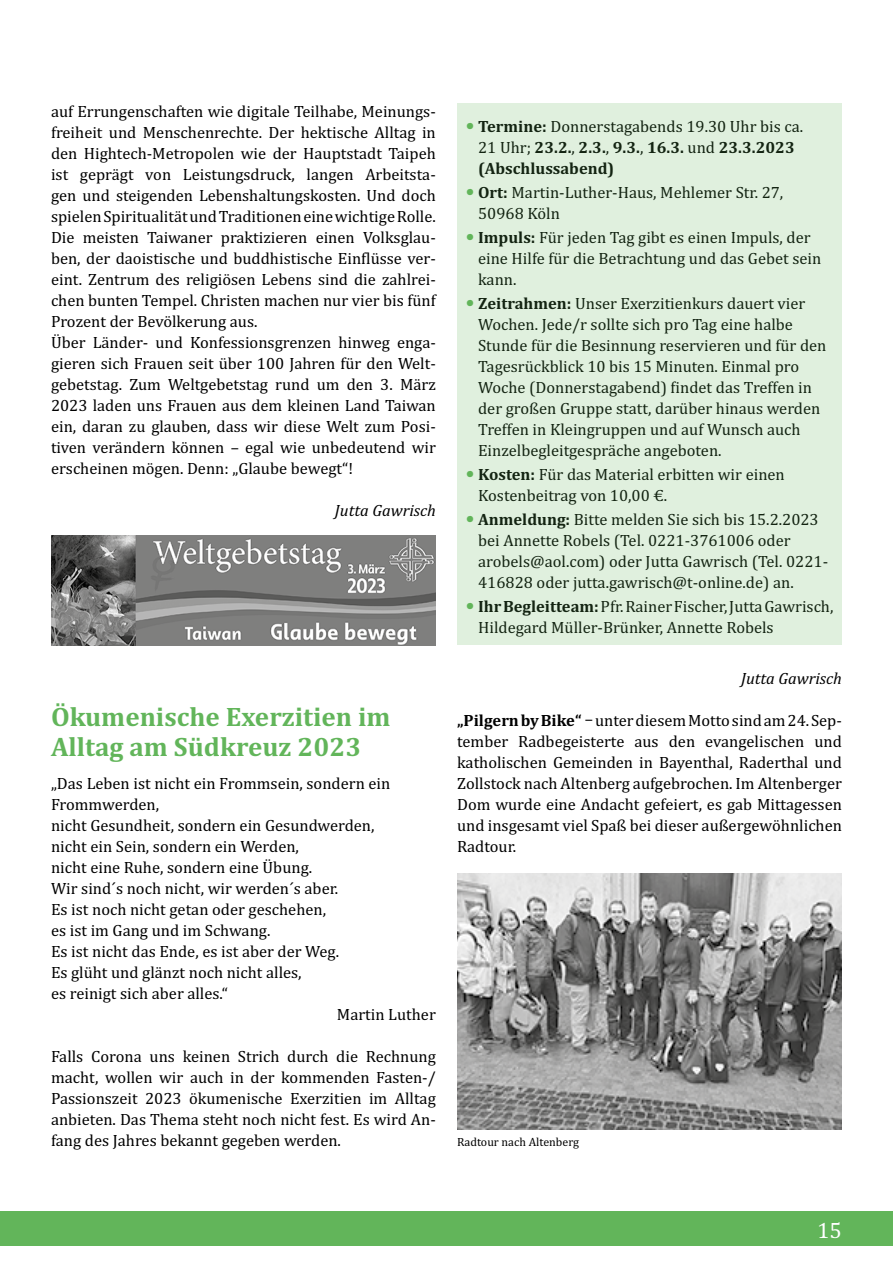
<style>
.page{position:relative;width:893px;height:1263px;background:#fff}
.page>*{position:absolute;margin:0;border:0;box-sizing:border-box;transform-origin:0 0}
.t1{font:700 27px/30px "Cambria";color:#62b55a}
.t2{font:22.5px "Cambria";color:#fff}
.t3{font:16.5px/21px "Cambria";color:#000}
.t4{font:700 16.5px/21px "Cambria";color:#000}
.t5{font:italic 16.5px "Cambria";color:#000}
.t6{font:12px "Cambria";color:#000}
.s1{font-weight:400;font-size:21px;color:#62b55a}
.s2{font-weight:400}
.s3{font-size:21px;color:#62b55a}
.s4{font-weight:700}
</style>
<div class="page">
<div style="left:0;top:1212px;width:893px;height:34px;background:#62b55a"></div>
<img style="left:51px;top:535px;width:385px;height:110px">
<img style="left:457px;top:873px;width:385px;height:257px">
<div style="left:457px;top:103px;width:385px;height:542px;background:#e0f0de"></div>
<p class="t3" style="left:51px;top:101px;width:386px">auf Errungenschaften wie digitale Teilhabe, Meinungs&shy;freiheit und Menschenrechte. Der hektische Alltag in den Hightech-Metropolen wie der Hauptstadt Taipeh ist geprägt von Leistungsdruck, langen Arbeitsta&shy;gen und steigenden Lebenshaltungskosten. Und doch spielen Spiritualität und Traditionen eine wichtige Rolle.<br>Die meisten Taiwaner praktizieren einen Volksglau&shy;ben, der daoistische und buddhistische Einflüsse ver&shy;eint. Zentrum des religiösen Lebens sind die zahlrei&shy;chen bunten Tempel. Christen machen nur vier bis fünf Prozent der Bevölkerung aus.<br>Über Länder- und Konfessionsgrenzen hinweg enga&shy;gieren sich Frauen seit über 100 Jahren für den Welt&shy;gebetstag. Zum Weltgebetstag rund um den 3. März 2023 laden uns Frauen aus dem kleinen Land Taiwan ein, daran zu glauben, dass wir diese Welt zum Posi&shy;tiven verändern können – egal wie unbedeutend wir erscheinen mögen. Denn: „Glaube bewegt“!</p>
<p class="t5" style="left:335px;top:499px;width:102px">Jutta Gawrisch</p>
<h1 class="t1" style="left:51px;top:701px;width:341px">Ökumenische Exerzitien im<br>Alltag am Südkreuz 2023</h1>
<p class="t3" style="left:51px;top:773px;width:341px">„Das Leben ist nicht ein Frommsein, sondern ein</p>
<p class="t3" style="left:51px;top:794px;width:110px">Frommwerden,</p>
<p class="t3" style="left:51px;top:815px;width:325px">nicht Gesundheit, sondern ein Gesundwerden,</p>
<p class="t3" style="left:51px;top:836px;width:249px">nicht ein Sein, sondern ein Werden,</p>
<p class="t3" style="left:51px;top:857px;width:263px">nicht eine Ruhe, sondern eine Übung.</p>
<p class="t3" style="left:51px;top:878px;width:289px">Wir sind´s noch nicht, wir werden´s aber.</p>
<p class="t3" style="left:51px;top:899px;width:277px">Es ist noch nicht getan oder geschehen,</p>
<p class="t3" style="left:51px;top:920px;width:221px">es ist im Gang und im Schwang.</p>
<p class="t3" style="left:51px;top:941px;width:290px">Es ist nicht das Ende, es ist aber der Weg.</p>
<p class="t3" style="left:51px;top:962px;width:252px">Es glüht und glänzt noch nicht alles,</p>
<p class="t3" style="left:51px;top:983px;width:178px">es reinigt sich aber alles.“</p>
<p class="t3" style="left:337px;top:1004px;width:100px">Martin Luther</p>
<p class="t3" style="left:51px;top:1046px;width:386px;text-align:justify">Falls Corona uns keinen Strich durch die Rechnung macht, wollen wir auch in der kommenden Fasten-/ Passionszeit 2023 ökumenische Exerzitien im Alltag anbieten. Das Thema steht noch nicht fest. Es wird An&shy;fang des Jahres bekannt gegeben werden.</p>
<p class="t4" style="left:478px;top:115px;width:327px;text-indent:-12px"><span class="s1">•</span> Termine: <span class="s2">Donnerstagabends 19.30 Uhr bis ca.<br>21 Uhr;</span> 23.2.<span class="s2">,</span> 2.3.<span class="s2">,</span> 9.3.<span class="s2">,</span> 16.3. <span class="s2">und</span> 23.3.2023 (Abschlussabend)</p>
<p class="t3" style="left:478px;top:182px;width:307px;text-indent:-12px"><span class="s3">•</span> <span class="s4">Ort:</span> Martin-Luther-Haus, Mehlemer Str. 27,<br>50968 Köln</p>
<p class="t3" style="left:478px;top:227px;width:345px;text-indent:-12px"><span class="s3">•</span> <span class="s4">Impuls:</span> Für jeden Tag gibt es einen Impuls, der eine Hilfe für die Betrachtung und das Gebet sein kann.</p>
<p class="t3" style="left:478px;top:293px;width:350px;text-indent:-12px"><span class="s3">•</span> <span class="s4">Zeitrahmen:</span> Unser Exerzitienkurs dauert vier Wochen. Jede/r sollte sich pro Tag eine halbe Stunde für die Besinnung reservieren und für den Tagesrückblick 10 bis 15 Minuten. Einmal pro Woche (Donnerstagabend) findet das Treffen in der großen Gruppe statt, darüber hinaus werden Treffen in Kleingruppen und auf Wunsch auch Einzelbegleitgespräche angeboten.</p>
<p class="t3" style="left:478px;top:464px;width:308px;text-indent:-12px"><span class="s3">•</span> <span class="s4">Kosten:</span> Für das Material erbitten wir einen<br>Kostenbeitrag von 10,00 €.</p>
<p class="t3" style="left:478px;top:509px;width:351px;text-indent:-12px"><span class="s3">•</span> <span class="s4">Anmeldung:</span> Bitte melden Sie sich bis 15.2.2023 bei Annette Robels (Tel. 0221-3761006 oder arobels@aol.com) oder Jutta Gawrisch (Tel. 0221- 416828 oder jutta.gawrisch@t-online.de) an.</p>
<p class="t3" style="left:478px;top:596px;width:357px;text-indent:-12px"><span class="s3">•</span> <span class="s4">Ihr Begleitteam:</span> Pfr. Rainer Fischer, Jutta Gawrisch,<br>Hildegard Müller-Brünker, Annette Robels</p>
<p class="t5" style="left:741px;top:667px;width:102px">Jutta Gawrisch</p>
<p class="t3" style="left:457px;top:710px;width:386px;text-align:justify"><span class="s4">„Pilgern by Bike“</span> –unter diesem Motto sind am 24. Sep&shy;tember Radbegeisterte aus den evangelischen und katholischen Gemeinden in Bayenthal, Raderthal und Zollstock nach Altenberg aufgebrochen. Im Altenberger Dom wurde eine Andacht gefeiert, es gab Mittagessen und insgesamt viel Spaß bei dieser außergewöhnlichen Radtour.</p>
<p class="t6" style="left:457px;top:1135px;width:124px">Radtour nach Altenberg</p>
<h2 class="t2" style="left:817px;top:1217px;width:26px">15</h2>
</div>
